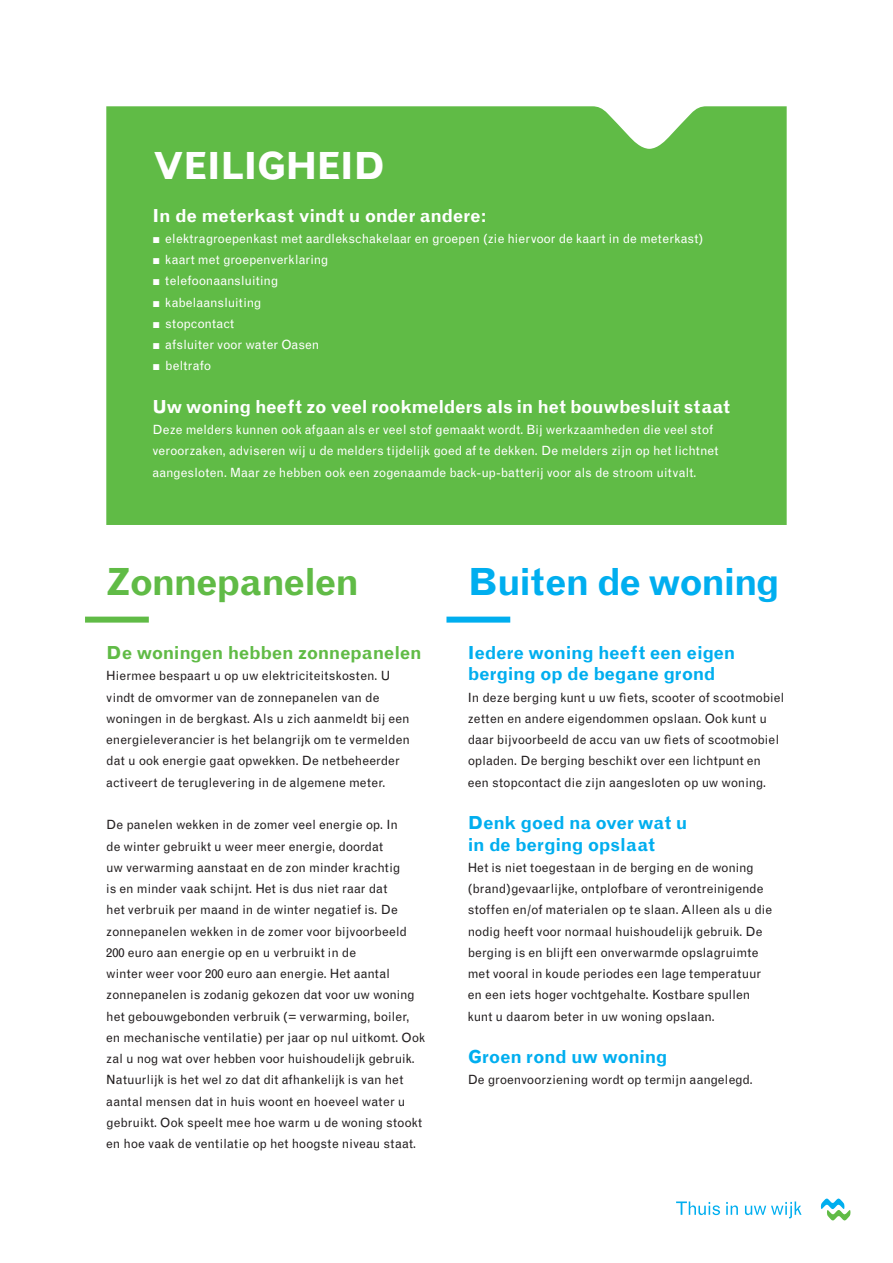
<style>
.page{position:relative;width:893px;height:1263px;background:#fff}
.page>*{position:absolute;margin:0;border:0;box-sizing:border-box;transform-origin:0 0}
.kop_lijn{font:700 37.5px "Grotesque MT Std";letter-spacing:-.045em;color:#00aeef}
.kop_lijn-2{font:700 37.5px "Grotesque MT Std";letter-spacing:-.045em;color:#60bb46}
.t1{font:700 37.5px "Grotesque MT Std";letter-spacing:-.025em;color:#fff}
.t2{font:700 18px/21.3px "Grotesque MT Std";letter-spacing:-.02em;color:#00aeef}
.t3{font:700 18px "Grotesque MT Std";letter-spacing:-.015em;color:#fff}
.t4{font:700 18px "Grotesque MT Std";letter-spacing:-.025em;color:#60bb46}
.t5{font:12.75px/21.3px "Grotesque MT Std";color:#231f20}
.t6{font:12.75px/21.3px "Grotesque MT Std";color:#fff}
.t7{font:12.75px "Grotesque MT Std";letter-spacing:.02em;color:#fff}
.s1{font-family:"Arial"}
</style>
<div class="page">
<svg style="left:821px;top:1198px;width:29px;height:23px"></svg>
<svg style="left:676px;top:1201px;width:44px;height:14px"></svg>
<svg style="left:726px;top:1202px;width:12px;height:13px"></svg>
<svg style="left:745px;top:1201px;width:56px;height:17px"></svg>
<div style="left:85px;top:617px;width:64px;height:6px;background:#60bb46"></div>
<div style="left:446px;top:617px;width:64px;height:6px;background:#00aeef"></div>
<div style="left:106px;top:106px;width:681px;height:419px;background:#60bb46"></div>
<p class="t1" style="left:153px;top:144px;width:234px">VEILIGHEID</p>
<p class="t3" style="left:153px;top:205px;width:336px">In de meterkast vindt u onder andere:</p>
<p class="t6" style="left:153px;top:228px;width:552px"><span class="s1">■</span> elektragroepenkast met aardlekschakelaar en groepen (zie hiervoor de kaart in de meterkast)</p>
<p class="t6" style="left:153px;top:249px;width:177px"><span class="s1">■</span> kaart met groepenverklaring</p>
<p class="t6" style="left:153px;top:270px;width:127px"><span class="s1">■</span> telefoonaansluiting</p>
<p class="t6" style="left:153px;top:292px;width:110px"><span class="s1">■</span> kabelaansluiting</p>
<p class="t6" style="left:153px;top:313px;width:83px"><span class="s1">■</span> stopcontact</p>
<p class="t6" style="left:153px;top:334px;width:169px"><span class="s1">■</span> afsluiter voor water Oasen</p>
<p class="t7" style="left:153px;top:359px;width:61px"><span class="s1">■</span> beltrafo</p>
<p class="t3" style="left:153px;top:396px;width:579px">Uw woning heeft zo veel rookmelders als in het bouwbesluit staat</p>
<p class="t6" style="left:153px;top:419px;width:568px">Deze melders kunnen ook afgaan als er veel stof gemaakt wordt. Bij werkzaamheden die veel stof veroorzaken, adviseren wij u de melders tijdelijk goed af te dekken. De melders zijn op het lichtnet aangesloten. Maar ze hebben ook een zogenaamde back-up-batterij voor als de stroom uitvalt.</p>
<p class="kop_lijn-2" style="left:106px;top:560px;width:255px">Zonnepanelen</p>
<p class="t4" style="left:106px;top:642px;width:317px">De woningen hebben zonnepanelen</p>
<p class="t5" style="left:106px;top:665px;width:305px">Hiermee bespaart u op uw elektriciteitskosten. U vindt de omvormer van de zonnepanelen van de woningen in de bergkast. Als u zich aanmeldt bij een energieleverancier is het belangrijk om te vermelden dat u ook energie gaat opwekken. De netbeheerder activeert de teruglevering in de algemene meter.</p>
<p class="t5" style="left:106px;top:814px;width:320px">De panelen wekken in de zomer veel energie op. In<br>de winter gebruikt u weer meer energie, doordat<br>uw verwarming aanstaat en de zon minder krachtig<br>is en minder vaak schijnt. Het is dus niet raar dat<br>het verbruik per maand in de winter negatief is. De zonnepanelen wekken in de zomer voor bijvoorbeeld 200 euro aan energie op en u verbruikt in de<br>winter weer voor 200 euro aan energie. Het aantal zonnepanelen is zodanig gekozen dat voor uw woning het gebouwgebonden verbruik (= verwarming, boiler, en mechanische ventilatie) per jaar op nul uitkomt. Ook zal u nog wat over hebben voor huishoudelijk gebruik.<br>Natuurlijk is het wel zo dat dit afhankelijk is van het aantal mensen dat in huis woont en hoeveel water u gebruikt. Ook speelt mee hoe warm u de woning stookt en hoe vaak de ventilatie op het hoogste niveau staat.</p>
<p class="kop_lijn" style="left:468px;top:560px;width:314px">Buiten de woning</p>
<p class="t2" style="left:468px;top:642px;width:269px">Iedere woning heeft een eigen berging op de begane grond</p>
<p class="t5" style="left:468px;top:687px;width:318px">In deze berging kunt u uw fiets, scooter of scootmobiel zetten en andere eigendommen opslaan. Ook kunt u daar bijvoorbeeld de accu van uw fiets of scootmobiel opladen. De berging beschikt over een lichtpunt en een stopcontact die zijn aangesloten op uw woning.</p>
<p class="t2" style="left:468px;top:812px;width:221px">Denk goed na over wat u in de berging opslaat</p>
<p class="t5" style="left:468px;top:857px;width:306px">Het is niet toegestaan in de berging en de woning (brand)gevaarlijke, ontplofbare of verontreinigende stoffen en/of materialen op te slaan. Alleen als u die nodig heeft voor normaal huishoudelijk gebruik. De berging is en blijft een onverwarmde opslagruimte met vooral in koude periodes een lage temperatuur en een iets hoger vochtgehalte. Kostbare spullen kunt u daarom beter in uw woning opslaan.</p>
<p class="t2" style="left:468px;top:1046px;width:201px">Groen rond uw woning</p>
<p class="t5" style="left:468px;top:1069px;width:287px">De groenvoorziening wordt op termijn aangelegd.</p>
</div>
